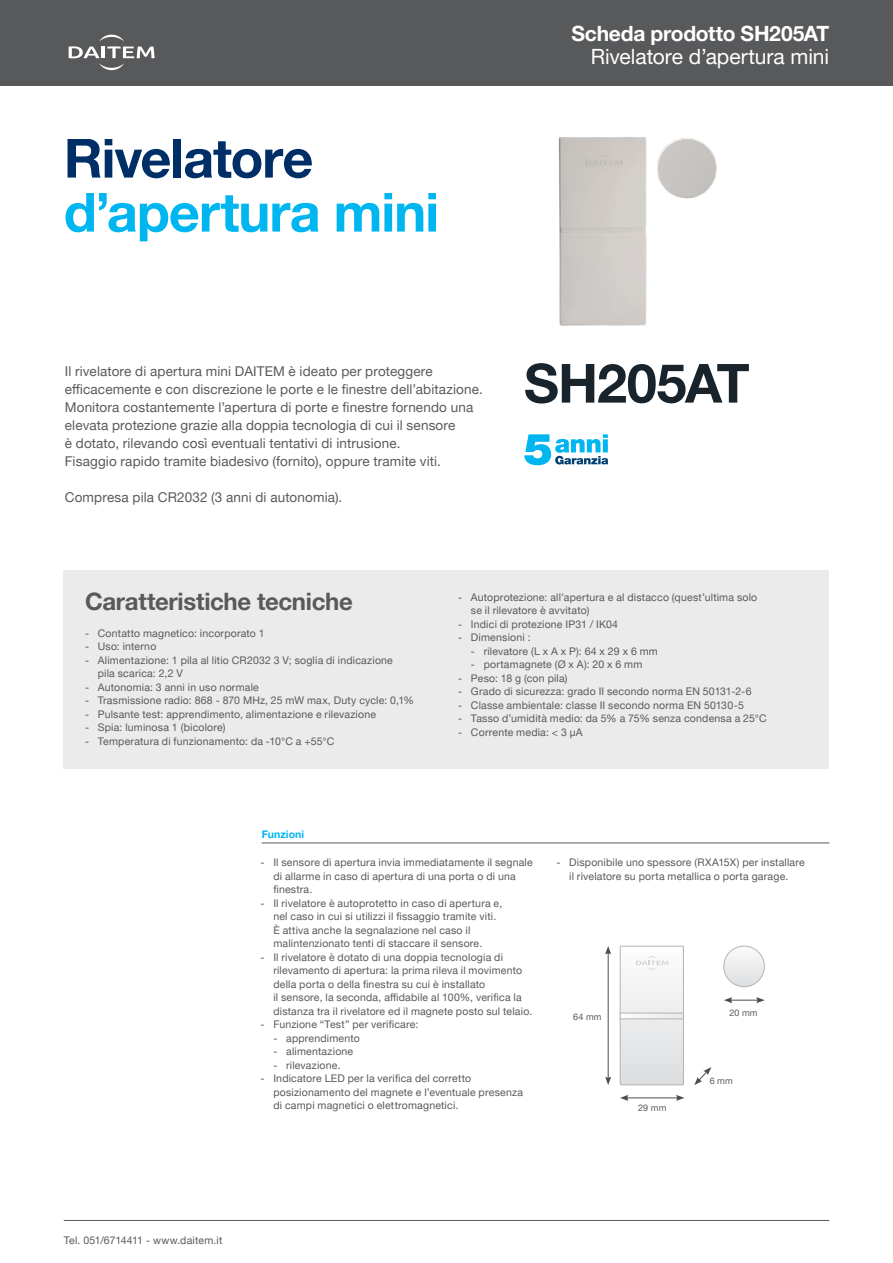
<style>
.page{position:relative;width:893px;height:1263px;background:#fff}
.page>*{position:absolute;margin:0;border:0;box-sizing:border-box;transform-origin:0 0}
.t1{font:700 54px "Helvetica Neue LTW1 G";letter-spacing:-.02em;color:#00b6f1}
.t2{font:700 54px "Helvetica Neue LTW1 G";letter-spacing:-.02em;color:#002f67}
.t3{font:700 54px "Helvetica Neue LTW1 G";letter-spacing:-.02em;color:#18232b}
.t4{font:700 24px "Helvetica Neue LTW1 G";letter-spacing:-.01em;color:#58595b}
.t5{font:21px "Helvetica Neue LTW1 G";color:#fff}
.t6{font:700 21px "Helvetica Neue LTW1 G";letter-spacing:-.01em;color:#fff}
.t7{font:13.5px/18px "Helvetica Neue LTW1 G";letter-spacing:.01em;color:#58595b}
.t8{font:10.5px/13.5px "Helvetica Neue LTW1 G";letter-spacing:.02em;color:#58595b}
.t9{font:700 10.5px "Helvetica Neue LTW1 G";letter-spacing:.005em;color:#00b6f1}
.t10{font:9px "Helvetica Neue LTW1 G";letter-spacing:.025em;color:#58595b}
</style>
<div class="page">
<div style="left:0;top:0;width:893px;height:85px;background:#58595b"></div>
<hr style="left:64px;top:1220px;width:765px;height:1px;background:#58595b">
<svg style="left:69px;top:35px;width:86px;height:35px"></svg>
<div style="left:64px;top:570px;width:765px;height:198px;background:#ebebec"></div>
<hr style="left:262px;top:843px;width:567px;height:1px;background:#58595b">
<div style="left:620px;top:1013px;width:64px;height:6px;border:1px solid #b1b4b6"></div>
<svg style="left:724px;top:946px;width:40px;height:41px"></svg>
<div style="left:724px;top:946px;width:40px;height:41px;border:1px solid #b1b4b6;border-radius:50%"></div>
<hr style="left:608px;top:952px;width:1px;height:127px;background:#4d4d4f">
<svg style="left:605px;top:946px;width:6px;height:8px"></svg>
<svg style="left:605px;top:1076px;width:6px;height:9px"></svg>
<hr style="left:626px;top:1097px;width:52px;height:1px;background:#4d4d4f">
<svg style="left:676px;top:1095px;width:8px;height:6px"></svg>
<svg style="left:620px;top:1095px;width:8px;height:6px"></svg>
<svg style="left:724px;top:997px;width:41px;height:6px"></svg>
<svg style="left:694px;top:1067px;width:17px;height:18px"></svg>
<svg style="left:620px;top:946px;width:63px;height:139px"></svg>
<svg style="left:524px;top:434px;width:84px;height:31px"></svg>
<img style="left:558px;top:137px;width:89px;height:189px">
<img style="left:657px;top:137px;width:60px;height:62px">
<h1 class="t2" style="left:64px;top:125px;width:251px">Rivelatore</h1>
<h1 class="t1" style="left:64px;top:179px;width:377px">d’apertura mini</h1>
<h3 class="t6" style="left:571px;top:21px;width:259px">Scheda prodotto SH205AT</h3>
<h3 class="t5" style="left:591px;top:43px;width:240px">Rivelatore d’apertura mini</h3>
<p class="t7" style="left:65px;top:362px;width:419px">Il rivelatore di apertura mini DAITEM è ideato per proteggere efficacemente e con discrezione le porte e le finestre dell’abitazione.<br>Monitora costantemente l’apertura di porte e finestre fornendo una elevata protezione grazie alla doppia tecnologia di cui il sensore<br>è dotato, rilevando così eventuali tentativi di intrusione.<br>Fisaggio rapido tramite biadesivo (fornito), oppure tramite viti.</p>
<p class="t7" style="left:65px;top:488px;width:279px">Compresa pila CR2032 (3 anni di autonomia).</p>
<h1 class="t3" style="left:524px;top:350px;width:227px">SH205AT</h1>
<h2 class="t4" style="left:85px;top:586px;width:269px">Caratteristiche tecniche</h2>
<p class="t8" style="left:85px;top:626px;width:181px">- Contatto magnetico: incorporato 1</p>
<p class="t8" style="left:85px;top:640px;width:73px">- Uso: interno</p>
<p class="t8" style="left:98px;top:653px;width:297px;text-indent:-13px">- Alimentazione: 1 pila al litio CR2032 3 V; soglia di indicazione pila scarica: 2,2 V</p>
<p class="t8" style="left:85px;top:680px;width:175px">- Autonomia: 3 anni in uso normale</p>
<p class="t8" style="left:85px;top:694px;width:330px">- Trasmissione radio: 868 - 870 MHz, 25 mW max, Duty cycle: 0,1%</p>
<p class="t8" style="left:85px;top:707px;width:292px">- Pulsante test: apprendimento, alimentazione e rilevazione</p>
<p class="t8" style="left:85px;top:721px;width:142px">- Spia: luminosa 1 (bicolore)</p>
<p class="t8" style="left:85px;top:734px;width:251px">- Temperatura di funzionamento: da -10°C a +55°C</p>
<p class="t9" style="left:262px;top:828px;width:44px">Funzioni</p>
<p class="t8" style="left:471px;top:590px;width:288px;text-indent:-13px">- Autoprotezione: all’apertura e al distacco (quest’ultima solo se il rilevatore è avvitato)</p>
<p class="t8" style="left:458px;top:617px;width:161px">- Indici di protezione IP31 / IK04</p>
<p class="t8" style="left:458px;top:631px;width:74px">- Dimensioni :</p>
<p class="t8" style="left:471px;top:644px;width:188px">- rilevatore (L x A x P): 64 x 29 x 6 mm</p>
<p class="t8" style="left:471px;top:658px;width:173px">- portamagnete (Ø x A): 20 x 6 mm</p>
<p class="t8" style="left:458px;top:671px;width:111px">- Peso: 18 g (con pila)</p>
<p class="t8" style="left:458px;top:685px;width:295px">- Grado di sicurezza: grado II secondo norma EN 50131-2-6</p>
<p class="t8" style="left:458px;top:698px;width:287px">- Classe ambientale: classe II secondo norma EN 50130-5</p>
<p class="t8" style="left:458px;top:712px;width:310px">- Tasso d’umidità medio: da 5% a 75% senza condensa a 25°C</p>
<p class="t8" style="left:458px;top:725px;width:126px">- Corrente media: &lt; 3 μA</p>
<p class="t8" style="left:273px;top:855px;width:261px;text-indent:-13px">- Il sensore di apertura invia immediatamente il segnale di allarme in caso di apertura di una porta o di una finestra.</p>
<p class="t8" style="left:273px;top:896px;width:230px;text-indent:-13px">- Il rivelatore è autoprotetto in caso di apertura e, nel caso in cui si utilizzi il fissaggio tramite viti.<br>È attiva anche la segnalazione nel caso il malintenzionato tenti di staccare il sensore.</p>
<p class="t8" style="left:273px;top:950px;width:260px;text-indent:-13px">- Il rivelatore è dotato di una doppia tecnologia di rilevamento di apertura: la prima rileva il movimento della porta o della finestra su cui è installato<br>il sensore, la seconda, affidabile al 100%, verifica la distanza tra il rivelatore ed il magnete posto sul telaio.</p>
<p class="t8" style="left:261px;top:1018px;width:159px">- Funzione “Test” per verificare:</p>
<p class="t8" style="left:273px;top:1031px;width:88px">- apprendimento</p>
<p class="t8" style="left:273px;top:1045px;width:81px">- alimentazione</p>
<p class="t8" style="left:273px;top:1058px;width:69px">- rilevazione.</p>
<p class="t8" style="left:273px;top:1072px;width:251px;text-indent:-13px">- Indicatore LED per la verifica del corretto posizionamento del magnete e l’eventuale presenza di campi magnetici o elettromagnetici.</p>
<p class="t8" style="left:556px;top:856px;width:250px;text-align:center">- Disponibile uno spessore (RXA15X) per installare il rivelatore su porta metallica o porta garage.</p>
<p class="t10" style="left:573px;top:1011px;width:30px">64 mm</p>
<p class="t10" style="left:638px;top:1102px;width:30px">29 mm</p>
<p class="t10" style="left:729px;top:1007px;width:30px">20 mm</p>
<p class="t10" style="left:710px;top:1075px;width:25px">6 mm</p>
<p class="t8" style="left:64px;top:1233px;width:160px">Tel. 051/6714411 - www.daitem.it</p>
</div>
